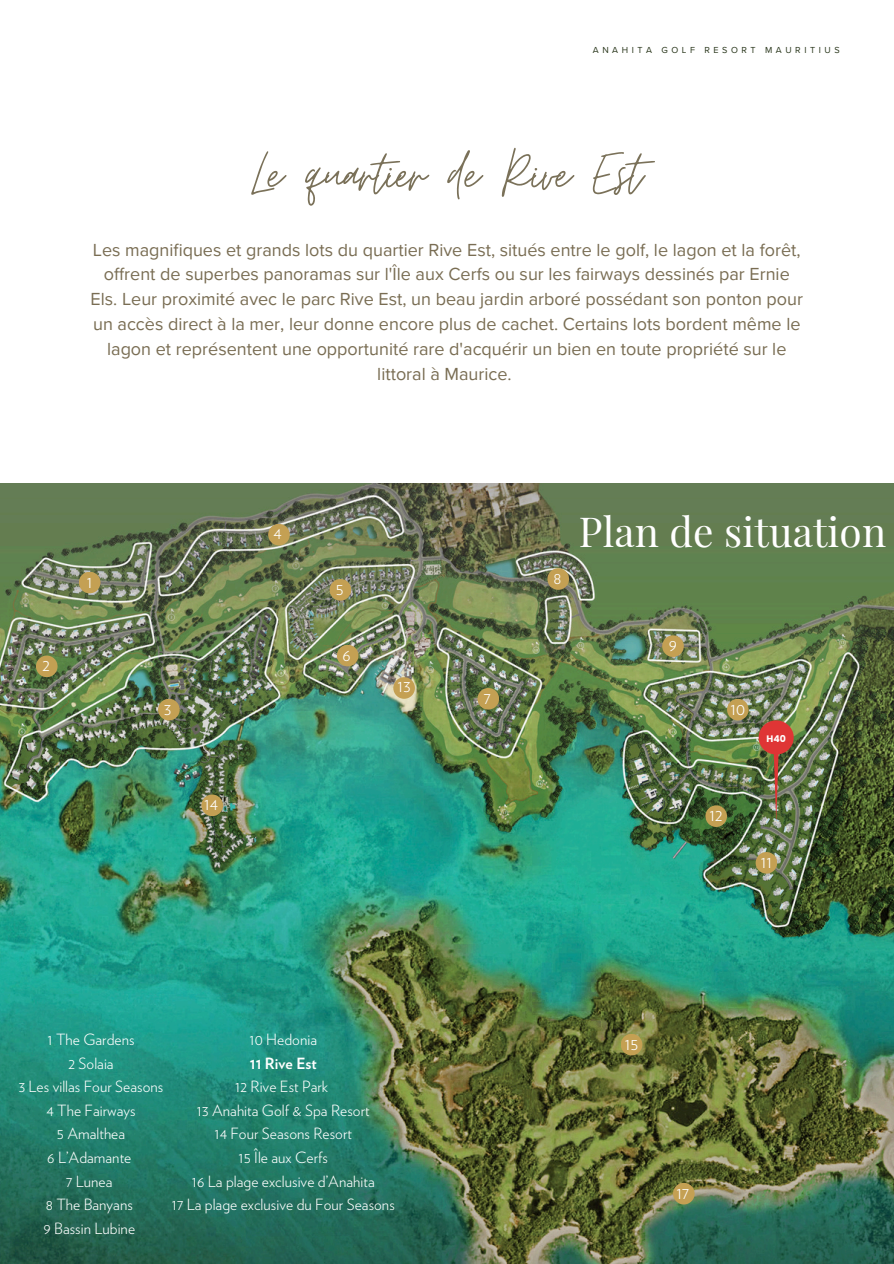
<style>
.page{position:relative;width:894px;height:1264px;background:#fff}
.page>*{position:absolute;margin:0;border:0;box-sizing:border-box;transform-origin:0 0}
.t1{font:66px "Moon Time";letter-spacing:-.025em;color:#7a7159}
.t2{font:40.5px "Playfair Display";letter-spacing:.005em;color:#fff}
.t3{font:18px/24.8px "Proxima Nova";color:#796d53;text-align:center}
.t4{font:300 17.25px "Verlag";color:#fff}
.t5{font:300 15.45px/23.7px "Verlag";letter-spacing:.005em;color:#fff;text-align:center}
.t6{font:700 9.45px "Poppins";color:#fff}
.t7{font:9px "Proxima Nova";letter-spacing:.395em;color:#29361b}
.s1{font-weight:700}
</style>
<div class="page">
<img style="left:0;top:483px;width:893px;height:780px">
<div style="left:36px;top:655px;width:22px;height:22px;background:#c4a053;border-radius:50%"></div>
<div style="left:158px;top:698px;width:22px;height:22px;background:#c4a053;border-radius:50%"></div>
<div style="left:337px;top:644px;width:21px;height:22px;background:#c4a053;border-radius:50%"></div>
<div style="left:329px;top:579px;width:22px;height:21px;background:#c4a053;border-radius:50%"></div>
<div style="left:268px;top:524px;width:22px;height:21px;background:#c4a053;border-radius:50%"></div>
<div style="left:547px;top:568px;width:22px;height:22px;background:#c4a053;border-radius:50%"></div>
<div style="left:726px;top:698px;width:22px;height:22px;background:#c4a053;border-radius:50%"></div>
<div style="left:662px;top:635px;width:21px;height:22px;background:#c4a053;border-radius:50%"></div>
<div style="left:705px;top:805px;width:21px;height:22px;background:#c4a053;border-radius:50%"></div>
<div style="left:755px;top:852px;width:22px;height:21px;background:#c4a053;border-radius:50%"></div>
<div style="left:393px;top:677px;width:22px;height:21px;background:#c4a053;border-radius:50%"></div>
<div style="left:201px;top:794px;width:22px;height:22px;background:#c4a053;border-radius:50%"></div>
<div style="left:79px;top:571px;width:21px;height:22px;background:#c4a053;border-radius:50%"></div>
<div style="left:620px;top:1033px;width:22px;height:22px;background:#c4a053;border-radius:50%"></div>
<div style="left:672px;top:1182px;width:22px;height:22px;background:#c4a053;border-radius:50%"></div>
<div style="left:477px;top:688px;width:22px;height:21px;background:#c4a053;border-radius:50%"></div>
<img style="left:758px;top:720px;width:35px;height:102px">
<div style="left:762px;top:724px;width:27px;height:27px;background:#df3535;border-radius:50%"></div>
<p class="t7" style="left:592px;top:45px;width:248px">ANAHITA GOLF RESORT MAURITIUS</p>
<p class="t1" style="left:251px;top:134px;width:392px">Le quartier de Rive Est</p>
<h5 class="t3" style="left:91px;top:238px;width:713px">Les magnifiques et grands lots du quartier Rive Est, situés entre le golf, le lagon et la forêt, offrent de superbes panoramas sur l'Île aux Cerfs ou sur les fairways dessinés par Ernie Els. Leur proximité avec le parc Rive Est, un beau jardin arboré possédant son ponton pour un accès direct à la mer, leur donne encore plus de cachet. Certains lots bordent même le lagon et représentent une opportunité rare d'acquérir un bien en toute propriété sur le littoral à Maurice.</h5>
<h3 class="t4" style="left:42px;top:657px;width:9px">2</h3>
<p class="t4" style="left:87px;top:573px;width:7px">1</p>
<p class="t4" style="left:164px;top:700px;width:9px">3</p>
<p class="t4" style="left:204px;top:795px;width:15px">14</p>
<p class="t4" style="left:273px;top:525px;width:10px">4</p>
<p class="t4" style="left:336px;top:581px;width:9px">5</p>
<p class="t4" style="left:342px;top:646px;width:10px">6</p>
<p class="t4" style="left:397px;top:678px;width:14px">13</p>
<p class="t5" style="left:19px;top:1028px;width:146px">1 The Gardens<br>2 Solaia<br>3 Les villas Four Seasons<br>4 The Fairways<br>5 Amalthea<br>6 L’Adamante<br>7 Lunea<br>8 The Banyans<br>9 Bassin Lubine</p>
<p class="t5" style="left:172px;top:1028px;width:224px">10 Hedonia<br><span class="s1">11 Rive Est<br></span>12 Rive Est Park<br>13 Anahita Golf &amp; Spa Resort<br>14 Four Seasons Resort<br>15 Île aux Cerfs<br>16 La plage exclusive d’Anahita<br>17 La plage exclusive du Four Seasons</p>
<p class="t4" style="left:483px;top:689px;width:8px">7</p>
<p class="t4" style="left:553px;top:570px;width:9px">8</p>
<p class="t2" style="left:578px;top:503px;width:308px">Plan de situation</p>
<p class="t4" style="left:668px;top:637px;width:10px">9</p>
<p class="t4" style="left:730px;top:700px;width:16px">10</p>
<p class="t6" style="left:766px;top:731px;width:21px">H40</p>
<p class="t4" style="left:709px;top:807px;width:15px">12</p>
<p class="t4" style="left:760px;top:854px;width:13px">11</p>
<p class="t4" style="left:624px;top:1035px;width:15px">15</p>
<h2 class="t4" style="left:676px;top:1184px;width:14px">17</h2>
</div>
